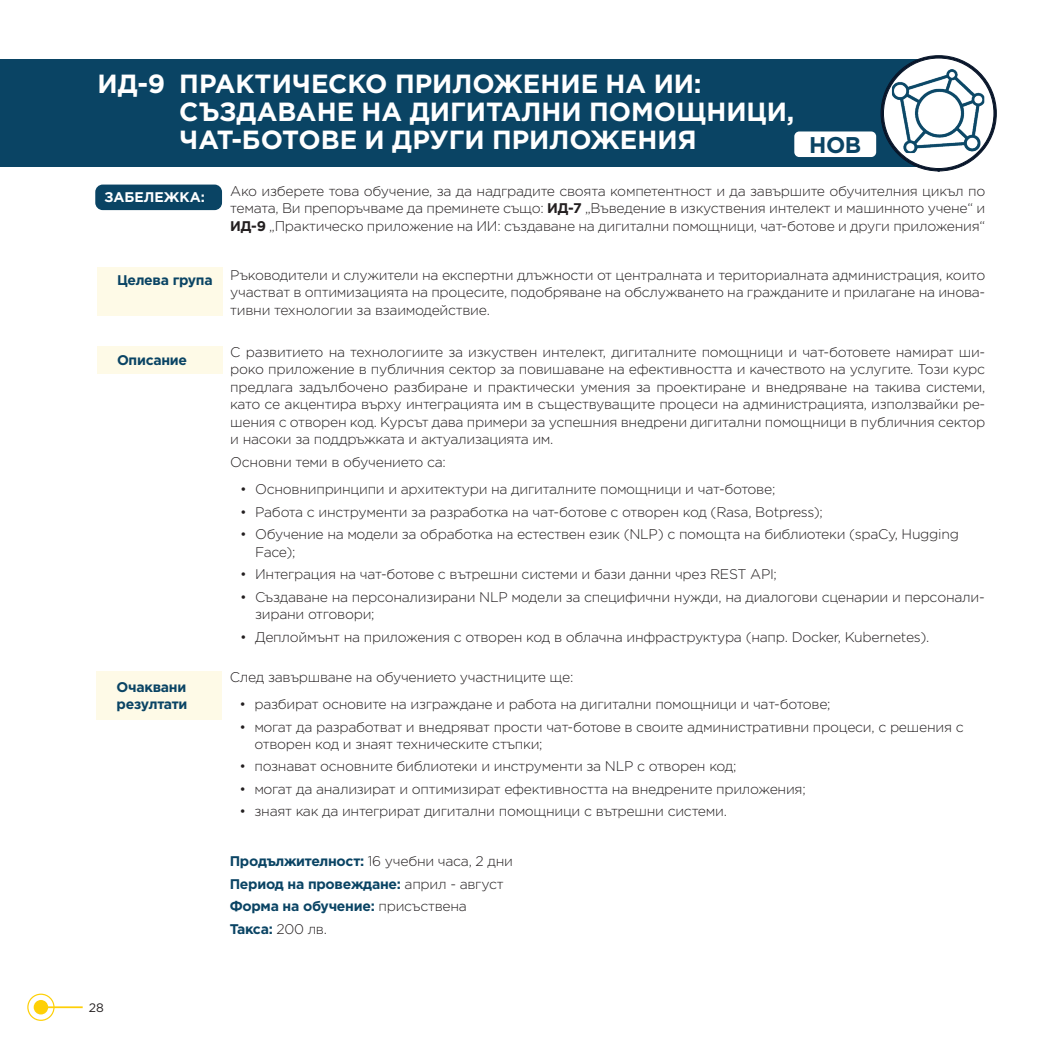
<style>
.page{position:relative;width:1042px;height:1042px;background:#fff}
.page>*{position:absolute;margin:0;border:0;box-sizing:border-box;transform-origin:0 0}
.t1{font:700 26.25px/28px "Gotham Pro";color:#fff}
.t2{font:700 22.75px "Gotham Pro";color:#0a4464}
.t3{font:300 14px/17.5px "Gotham Pro";letter-spacing:-.02em;color:#231f20;text-align:justify}
.t4{font:700 14px/22.4px "Gotham Pro";letter-spacing:-.02em;color:#0a4464}
.t5{font:700 14px "Gotham Pro";color:#fff}
.t6{font:12.25px "Gotham Pro";color:#231f20}
.s1{font-weight:700}
.s2{font-weight:300;color:#231f20}
</style>
<div class="page">
<svg style="left:27px;top:993px;width:28px;height:28px"></svg>
<hr style="left:41px;top:1006px;width:42px;height:2px;background:#fecf07">
<hr style="left:1041px;top:59px;width:1px;height:108px;background:#0a4464">
<div style="left:0;top:59px;width:943px;height:108px;background:#0a4464"></div>
<div style="left:794px;top:131px;width:82px;height:26px;background:#fff;border-radius:5px"></div>
<div style="left:97px;top:267px;width:125px;height:48px;background:#fefae7"></div>
<div style="left:97px;top:346px;width:125px;height:28px;background:#fefae7"></div>
<div style="left:97px;top:671px;width:125px;height:49px;background:#fefae7"></div>
<div style="left:95px;top:185px;width:127px;height:25px;background:#0a4464;border-radius:7px"></div>
<svg style="left:880px;top:55px;width:117px;height:116px"></svg>
<h1 class="t1" style="left:179px;top:69px;width:617px;text-indent:-82px">ИД-9 ПРАКТИЧЕСКО ПРИЛОЖЕНИЕ НА ИИ:<br>СЪЗДАВАНЕ НА ДИГИТАЛНИ ПОМОЩНИЦИ,<br>ЧАТ-БОТОВЕ И ДРУГИ ПРИЛОЖЕНИЯ</h1>
<h2 class="t2" style="left:809px;top:131px;width:54px">НОВ</h2>
<p class="t5" style="left:105px;top:189px;width:102px">ЗАБЕЛЕЖКА:</p>
<p class="t4" style="left:117px;top:268px;width:97px">Целева група</p>
<p class="t4" style="left:117px;top:349px;width:72px">Описание</p>
<p class="t4" style="left:117px;top:678px;width:72px;line-height:17.5px">Очаквани резултати</p>
<p class="t3" style="left:230px;top:182px;width:756px">Ако изберете това обучение, за да надградите своята компетентност и да завършите обучителния цикъл по темата, Ви препоръчваме да преминете също: <span class="s1">ИД-7</span> „Въведение в изкуствения интелект и машинното учене“ и <span class="s1">ИД-9</span> „Практическо приложение на ИИ: създаване на дигитални помощници, чат-ботове и други приложения“</p>
<p class="t3" style="left:230px;top:266px;width:756px">Ръководители и служители на експертни длъжности от централната и териториалната администрация, които участват в оптимизацията на процесите, подобряване на обслужването на гражданите и прилагане на инова&shy;тивни технологии за взаимодействие.</p>
<p class="t3" style="left:230px;top:343px;width:756px">С развитието на технологиите за изкуствен интелект, дигиталните помощници и чат-ботовете намират ши&shy;роко приложение в публичния сектор за повишаване на ефективността и качеството на услугите. Този курс предлага задълбочено разбиране и практически умения за проектиране и внедряване на такива системи, като се акцентира върху интеграцията им в съществуващите процеси на администрацията, използвайки ре&shy;шения с отворен код. Курсът дава примери за успешния внедрени дигитални помощници в публичния сектор и насоки за поддръжката и актуализацията им.</p>
<p class="t3" style="left:230px;top:453px;width:217px">Основни теми в обучението са:</p>
<p class="t3" style="left:240px;top:481px;width:536px">• Основнипринципи и архитектури на дигиталните помощници и чат-ботове;</p>
<p class="t3" style="left:240px;top:503px;width:584px">• Работа с инструменти за разработка на чат-ботове с отворен код (Rasa, Botpress);</p>
<p class="t3" style="left:255px;top:526px;width:705px;text-indent:-15px">• Обучение на модели за обработка на естествен език (NLP) с помощта на библиотеки (spaCy, Hugging<br>Face);</p>
<p class="t3" style="left:240px;top:565px;width:538px">• Интеграция на чат-ботове с вътрешни системи и бази данни чрез REST API;</p>
<p class="t3" style="left:255px;top:588px;width:731px;text-indent:-15px">• Създаване на персонализирани NLP модели за специфични нужди, на диалогови сценарии и персонали&shy;зирани отговори;</p>
<p class="t3" style="left:240px;top:628px;width:690px">• Деплоймънт на приложения с отворен код в облачна инфраструктура (напр. Docker, Kubernetes).</p>
<p class="t3" style="left:230px;top:668px;width:345px">След завършване на обучението участниците ще:</p>
<p class="t3" style="left:240px;top:695px;width:592px">• разбират основите на изграждане и работа на дигитални помощници и чат-ботове;</p>
<p class="t3" style="left:254px;top:718px;width:711px;text-indent:-15px">• могат да разработват и внедряват прости чат-ботове в своите административни процеси, с решения с отворен код и знаят техническите стъпки;</p>
<p class="t3" style="left:240px;top:758px;width:498px">• познават основните библиотеки и инструменти за NLP с отворен код;</p>
<p class="t3" style="left:240px;top:780px;width:567px">• могат да анализират и оптимизират ефективността на внедрените приложения;</p>
<p class="t3" style="left:240px;top:803px;width:489px">• знаят как да интегрират дигитални помощници с вътрешни системи.</p>
<p class="t4" style="left:230px;top:850px;width:285px">Продължителност: <span class="s2">16 учебни часа, 2 дни<br></span>Период на провеждане: <span class="s2">април - август<br></span>Форма на обучение: <span class="s2">присъствена<br></span>Такса: <span class="s2">200 лв.</span></p>
<p class="t6" style="left:89px;top:1000px;width:17px">28</p>
</div>
